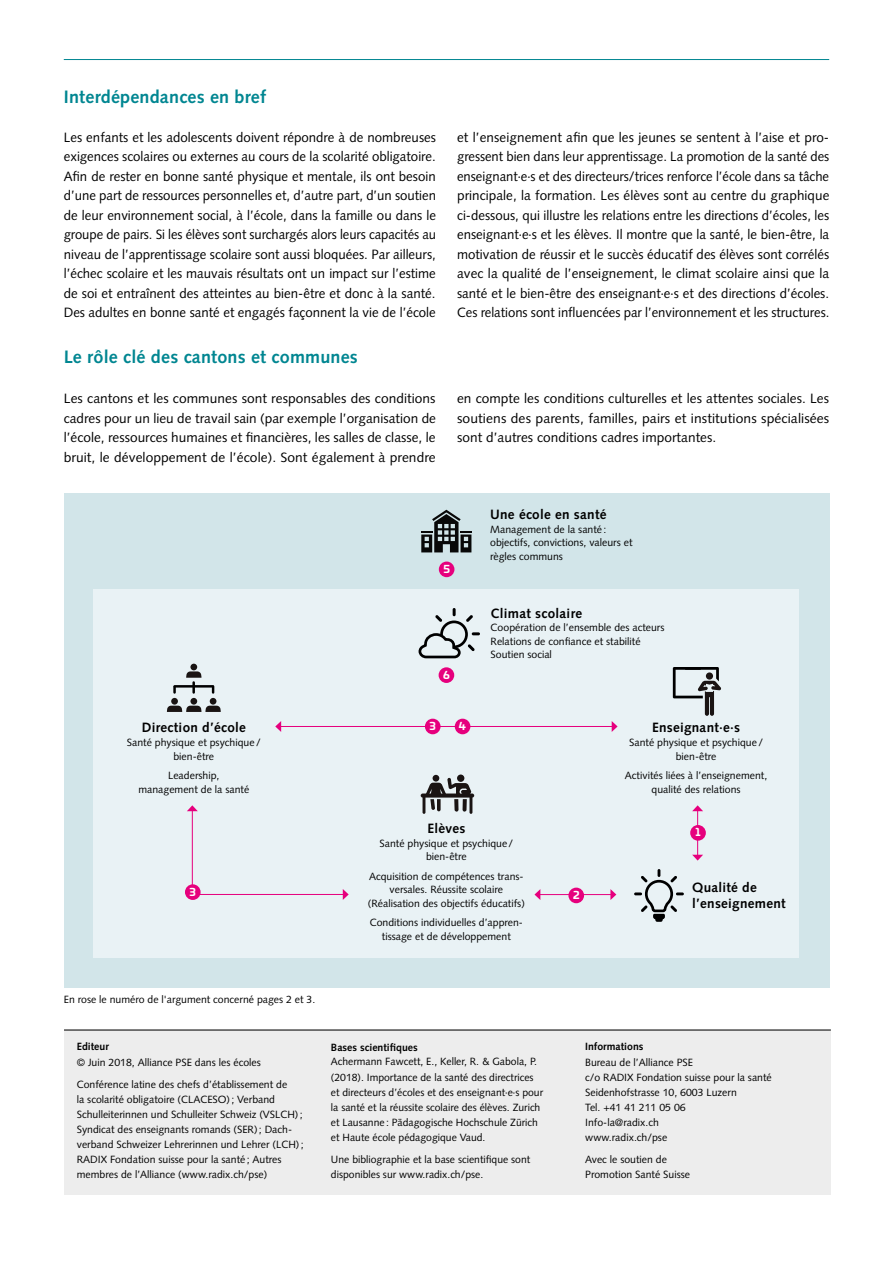
<style>
.page{position:relative;width:893px;height:1263px;background:#fff}
.page>*{position:absolute;margin:0;border:0;box-sizing:border-box;transform-origin:0 0}
.t1{font:700 18px "Syntax LT Std";letter-spacing:.01em;color:#008691}
.t2{font:13.5px/19.5px "Syntax LT Std";color:#000;text-align:justify}
.t3{font:700 13.5px/16.5px "Syntax LT Std";letter-spacing:.02em;color:#000}
.t4{font:10.5px/15px "Syntax LT Std";color:#000}
.t5{font:700 10.5px "Syntax LT Std";color:#000}
.t6{font:700 10.5px "Univia Pro";color:#fff}
.s1{font-family:"Vollkorn"}
</style>
<div class="page">
<div style="left:64px;top:493px;width:765px;height:495px;background:#d2e5e9"></div>
<div style="left:94px;top:589px;width:705px;height:369px;background:#e9f2f5"></div>
<hr style="left:64px;top:59px;width:765px;height:1px;background:#008691">
<svg style="left:421px;top:775px;width:53px;height:39px"></svg>
<svg style="left:673px;top:667px;width:48px;height:49px"></svg>
<svg style="left:421px;top:510px;width:51px;height:42px"></svg>
<svg style="left:453px;top:608px;width:3px;height:8px"></svg>
<svg style="left:472px;top:632px;width:8px;height:3px"></svg>
<svg style="left:466px;top:615px;width:7px;height:7px"></svg>
<svg style="left:435px;top:615px;width:7px;height:7px"></svg>
<svg style="left:468px;top:644px;width:7px;height:7px"></svg>
<div style="left:440px;top:620px;width:28px;height:28px;border:3px solid #000;border-radius:50%"></div>
<svg style="left:418px;top:632px;width:44px;height:27px"></svg>
<div style="left:190px;top:664px;width:7px;height:6px;background:#1a1413;border-radius:50%"></div>
<div style="left:190px;top:698px;width:7px;height:7px;background:#1a1413;border-radius:50%"></div>
<div style="left:210px;top:698px;width:6px;height:7px;background:#1a1413;border-radius:50%"></div>
<div style="left:171px;top:698px;width:7px;height:7px;background:#1a1413;border-radius:50%"></div>
<svg style="left:167px;top:706px;width:54px;height:6px"></svg>
<svg style="left:186px;top:671px;width:15px;height:21px"></svg>
<svg style="left:173px;top:687px;width:3px;height:5px"></svg>
<hr style="left:175px;top:685px;width:38px;height:2px;background:#000">
<svg style="left:634px;top:869px;width:50px;height:53px"></svg>
<div style="left:439px;top:561px;width:15px;height:16px;background:#e6007d;border-radius:50%"></div>
<hr style="left:697px;top:810px;width:1px;height:45px;background:#e6007d">
<svg style="left:692px;top:805px;width:11px;height:6px"></svg>
<svg style="left:692px;top:855px;width:11px;height:6px"></svg>
<hr style="left:540px;top:894px;width:71px;height:1px;background:#e6007d">
<svg style="left:534px;top:889px;width:6px;height:11px"></svg>
<svg style="left:610px;top:889px;width:6px;height:11px"></svg>
<svg style="left:187px;top:805px;width:162px;height:95px"></svg>
<hr style="left:280px;top:726px;width:332px;height:1px;background:#e6007d">
<svg style="left:275px;top:721px;width:6px;height:11px"></svg>
<svg style="left:612px;top:721px;width:6px;height:11px"></svg>
<div style="left:425px;top:719px;width:16px;height:15px;background:#e6007d;border-radius:50%"></div>
<div style="left:690px;top:825px;width:16px;height:16px;background:#e6007d;border-radius:50%"></div>
<div style="left:568px;top:888px;width:16px;height:15px;background:#e6007d;border-radius:50%"></div>
<div style="left:185px;top:884px;width:16px;height:16px;background:#e6007d;border-radius:50%"></div>
<div style="left:455px;top:719px;width:15px;height:15px;background:#e6007d;border-radius:50%"></div>
<div style="left:439px;top:667px;width:15px;height:16px;background:#e6007d;border-radius:50%"></div>
<div style="left:64px;top:1030px;width:767px;height:165px;background:#ededed"></div>
<hr style="left:64px;top:1030px;width:767px;height:1px;background:#000">
<h1 class="t1" style="left:64px;top:86px;width:204px">Interdépendances en bref</h1>
<p class="t2" style="left:64px;top:127px;width:374px">Les enfants et les adolescents doivent répondre à de nombreuses exigences scolaires ou externes au cours de la scolarité obligatoire.<br>Afin de rester en bonne santé physique et mentale, ils ont besoin d’une part de ressources personnelles et, d’autre part, d’un soutien de leur environnement social, à l’école, dans la famille ou dans le groupe de pairs. Si les élèves sont surchargés alors leurs capacités au niveau de l’apprentissage scolaire sont aussi bloquées. Par ailleurs, l’échec scolaire et les mauvais résultats ont un impact sur l’estime de soi et entraînent des atteintes au bien-être et donc à la santé.<br>Des adultes en bonne santé et engagés façonnent la vie de l’école</p>
<p class="t2" style="left:457px;top:127px;width:374px">et l’enseignement afin que les jeunes se sentent à l’aise et pro&shy;gressent bien dans leur apprentissage. La promotion de la santé des enseignant<span class="s1">·</span>e<span class="s1">·</span>s et des directeurs/trices renforce l’école dans sa tâche principale, la formation. Les élèves sont au centre du graphique ci-dessous, qui illustre les relations entre les directions d’écoles, les enseignant<span class="s1">·</span>e<span class="s1">·</span>s et les élèves. Il montre que la santé, le bien-être, la motivation de réussir et le succès éducatif des élèves sont corrélés avec la qualité de l’enseignement, le climat scolaire ainsi que la santé et le bien-être des enseignant<span class="s1">·</span>e<span class="s1">·</span>s et des directions d’écoles.<br>Ces relations sont influencées par l’environnement et les structures.</p>
<h1 class="t1" style="left:64px;top:347px;width:296px">Le rôle clé des cantons et communes</h1>
<p class="t2" style="left:64px;top:389px;width:374px">Les cantons et les communes sont responsables des conditions cadres pour un lieu de travail sain (par exemple l’organisation de l’école, ressources humaines et financières, les salles de classe, le bruit, le développement de l’école). Sont également à prendre</p>
<p class="t2" style="left:457px;top:389px;width:374px">en compte les conditions culturelles et les attentes sociales. Les soutiens des parents, familles, pairs et institutions spécialisées sont d’autres conditions cadres importantes.</p>
<p class="t3" style="left:490px;top:507px;width:118px">Une école en santé</p>
<p class="t4" style="left:490px;top:523px;width:144px;line-height:13.5px">Management de la santé : objectifs, convictions, valeurs et règles communs</p>
<p class="t6" style="left:443px;top:561px;width:8px">5</p>
<p class="t3" style="left:491px;top:605px;width:93px">Climat scolaire</p>
<p class="t4" style="left:491px;top:621px;width:175px;line-height:13.5px">Coopération de l’ensemble des acteurs<br>Relations de confiance et stabilité<br>Soutien social</p>
<p class="t6" style="left:443px;top:666px;width:8px">6</p>
<p class="t3" style="left:142px;top:719px;width:106px">Direction d’école</p>
<p class="t6" style="left:429px;top:718px;width:8px">3</p>
<p class="t6" style="left:459px;top:718px;width:9px">4</p>
<p class="t3" style="left:652px;top:719px;width:90px">Enseignant·e·s</p>
<p class="t4" style="left:127px;top:736px;width:135px;line-height:13.5px;text-align:center">Santé physique et psychique / bien-être</p>
<p class="t4" style="left:138px;top:769px;width:112px;line-height:13.5px;text-align:center">Leadership, management de la santé</p>
<p class="t4" style="left:629px;top:736px;width:135px;line-height:13.5px;text-align:center">Santé physique et psychique / bien-être</p>
<p class="t4" style="left:625px;top:769px;width:144px;line-height:13.5px;text-align:center">Activités liées à l’enseignement, qualité des relations</p>
<p class="t6" style="left:190px;top:883px;width:8px">3</p>
<p class="t3" style="left:427px;top:821px;width:40px">Elèves</p>
<p class="t4" style="left:379px;top:836px;width:135px;line-height:13.5px;text-align:center">Santé physique et psychique / bien-être</p>
<p class="t4" style="left:368px;top:869px;width:158px;line-height:13.5px;text-align:center">Acquisition de compétences trans&shy;versales. Réussite scolaire (Réalisation des objectifs éducatifs)</p>
<p class="t4" style="left:370px;top:916px;width:155px;line-height:13.5px;text-align:center">Conditions individuelles d’appren&shy;tissage et de développement</p>
<p class="t6" style="left:573px;top:887px;width:8px">2</p>
<p class="t6" style="left:695px;top:824px;width:7px">1</p>
<p class="t3" style="left:692px;top:879px;width:95px">Qualité de l’enseignement</p>
<p class="t4" style="left:64px;top:992px;width:253px">En rose le numéro de l'argument concerné pages 2 et 3.</p>
<p class="t5" style="left:77px;top:1041px;width:34px">Editeur</p>
<p class="t4" style="left:77px;top:1051px;width:212px;line-height:22.5px">© Juin 2018, Alliance PSE dans les écoles<br>Conférence latine des chefs d’établissement de</p>
<p class="t4" style="left:77px;top:1092px;width:228px">la scolarité obligatoire (CLACESO); Verband Schulleiterinnen und Schulleiter Schweiz (VSLCH); Syndicat des enseignants romands (SER); Dach&shy;verband Schweizer Lehrerinnen und Lehrer (LCH); RADIX Fondation suisse pour la santé ; Autres membres de l’Alliance (www.radix.ch/pse)</p>
<p class="t5" style="left:331px;top:1041px;width:88px">Bases scientifiques</p>
<p class="t4" style="left:331px;top:1054px;width:214px">Achermann Fawcett, E., Keller, R. &amp; Gabola, P. (2018). Importance de la santé des directrices et directeurs d’écoles et des enseignant<span class="s1">·</span>e<span class="s1">·</span>s pour la santé et la réussite scolaire des élèves. Zurich et Lausanne : Pädagogische Hochschule Zürich et Haute école pédagogique Vaud.</p>
<p class="t4" style="left:331px;top:1152px;width:201px">Une bibliographie et la base scientifique sont disponibles sur www.radix.ch/pse.</p>
<p class="t5" style="left:585px;top:1041px;width:60px">Informations</p>
<p class="t4" style="left:585px;top:1054px;width:188px">Bureau de l’Alliance PSE<br>c/o RADIX Fondation suisse pour la santé<br>Seidenhofstrasse 10, 6003 Luzern<br>Tel. +41 41 211 05 06<br>Info-la@radix.ch<br>www.radix.ch/pse</p>
<p class="t4" style="left:585px;top:1152px;width:106px">Avec le soutien de<br>Promotion Santé Suisse</p>
</div>
